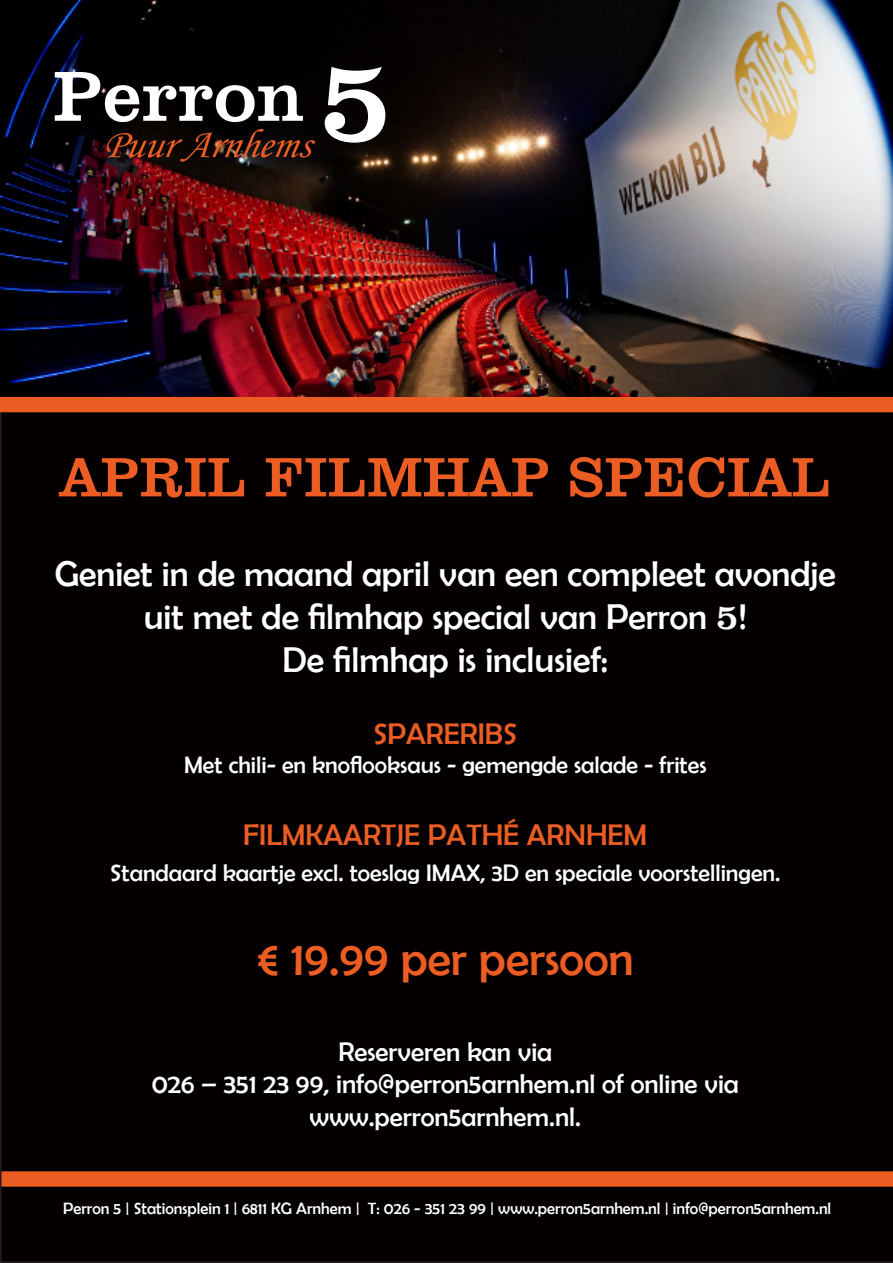
<style>
.page{position:relative;width:893px;height:1263px;background:#fff}
.page>*{position:absolute;margin:0;border:0;box-sizing:border-box;transform-origin:0 0}
.t1{font:57px "Clarendon BT";color:#eb5d23}
.t2{font:48px "Berlin Sans FB";color:#eb5d23}
.t3{font:36px/43.2px "Berlin Sans FB";color:#fff;text-align:center}
.t4{font:30px "Berlin Sans FB";color:#eb5d23}
.t5{font:27px "Berlin Sans FB";color:#fff}
.t6{font:24px "Berlin Sans FB";color:#fff}
.t7{font:16.5px "Berlin Sans FB";color:#fff}
.s1{font-family:"Clarendon BT"}
</style>
<div class="page">
<div style="left:0;top:412px;width:893px;height:851px;background:#040001"></div>
<img style="left:0;top:0;width:893px;height:397px">
<div style="left:0;top:397px;width:893px;height:15px;background:#eb5d23"></div>
<svg style="left:2px;top:1171px;width:891px;height:16px;background:#e15921"></svg>
<svg style="left:55px;top:72px;width:248px;height:50px"></svg>
<svg style="left:107px;top:129px;width:208px;height:33px;background:#391a0d"></svg>
<svg style="left:325px;top:67px;width:60px;height:76px"></svg>
<p class="t1" style="left:60px;top:441px;width:773px">APRIL FILMHAP SPECIAL</p>
<p class="t3" style="left:55px;top:552px;width:782px">Geniet in de maand april van een compleet avondje uit met de filmhap special van Perron <span class="s1">5</span>!</p>
<p class="t3" style="left:282px;top:638px;width:327px">De filmhap is inclusief:</p>
<p class="t4" style="left:373px;top:717px;width:145px">SPARERIBS</p>
<p class="t6" style="left:184px;top:751px;width:524px">Met chili- en knoflooksaus - gemengde salade - frites</p>
<p class="t4" style="left:243px;top:818px;width:406px">FILMKAARTJE PATHÉ ARNHEM</p>
<p class="t6" style="left:110px;top:859px;width:671px">Standaard kaartje excl. toeslag IMAX, 3D en speciale voorstellingen.</p>
<p class="t2" style="left:257px;top:932px;width:378px">€ 19.99 per persoon</p>
<p class="t5" style="left:338px;top:1037px;width:215px">Reserveren kan via</p>
<p class="t5" style="left:152px;top:1069px;width:589px">026 – 351 23 99, info@perron5arnhem.nl of online via</p>
<p class="t5" style="left:310px;top:1102px;width:273px">www.perron5arnhem.nl.</p>
<p class="t7" style="left:63px;top:1199px;width:770px">Perron 5 | Stationsplein 1 | 6811 KG Arnhem | T: 026 - 351 23 99 | www.perron5arnhem.nl | info@perron5arnhem.nl</p>
</div>
